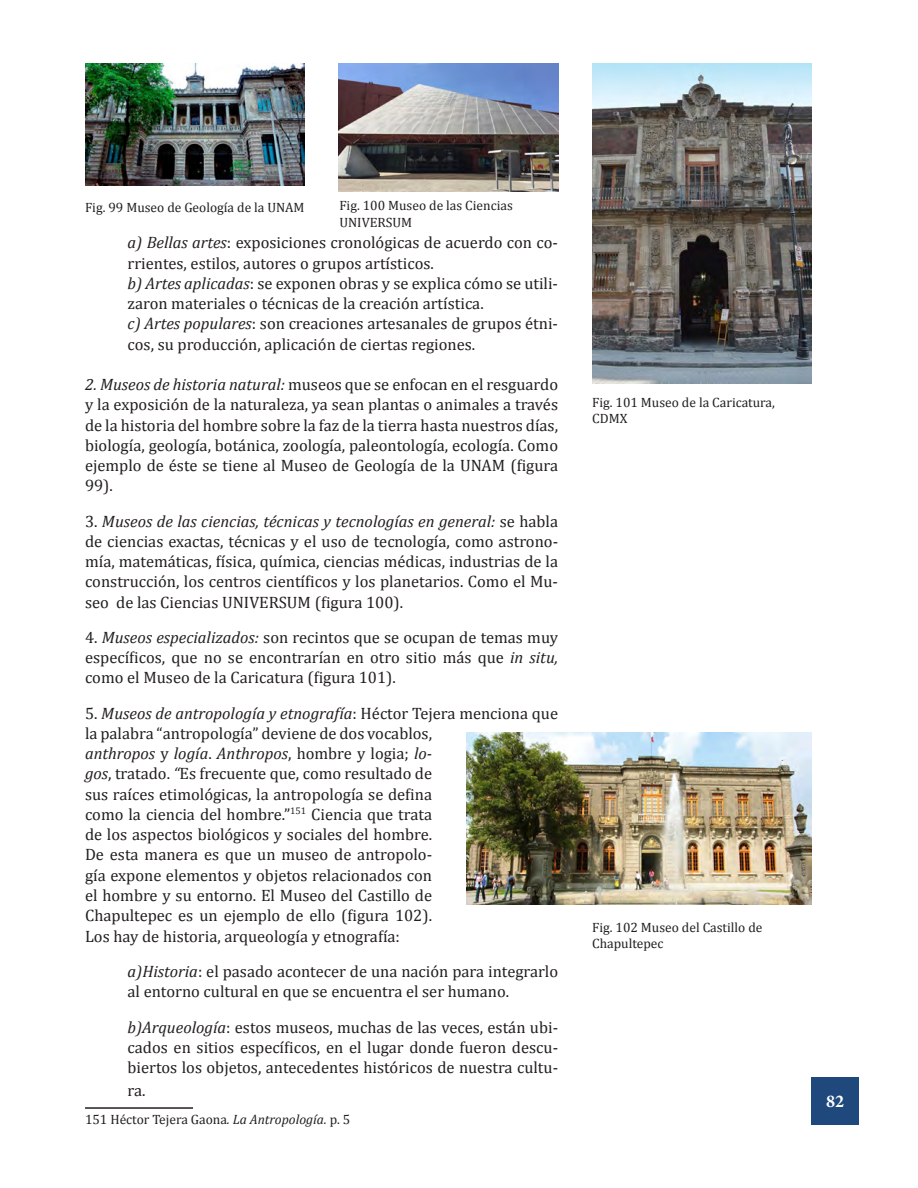
<style>
.page{position:relative;width:918px;height:1188px;background:#fff}
.page>*{position:absolute;margin:0;border:0;box-sizing:border-box;transform-origin:0 0}
.t1{font:700 18px "Minion Pro";color:#fff}
.t2{font:16.5px/20.2px "Cambria";color:#231f20;text-align:justify}
.t3{font:13.5px/16.2px "Cambria";color:#231f20}
.s1{font-style:italic}
</style>
<div class="page">
<div style="left:812px;top:1077px;width:47px;height:47px;background:#1f497d"></div>
<hr style="left:85px;top:1107px;width:108px;height:2px;background:#231f20">
<img style="left:85px;top:64px;width:220px;height:122px">
<img style="left:593px;top:64px;width:219px;height:320px">
<img style="left:466px;top:732px;width:346px;height:173px">
<img style="left:339px;top:64px;width:219px;height:128px">
<p class="t3" style="left:85px;top:199px;width:221px">Fig. 99 Museo de Geología de la UNAM</p>
<p class="t3" style="left:339px;top:198px;width:175px">Fig. 100 Museo de las Ciencias<br>UNIVERSUM</p>
<p class="t2" style="left:128px;top:233px;width:432px;text-align:left"><span class="s1">a) Bellas artes</span>: exposiciones cronológicas de acuerdo con co&shy;rrientes, estilos, autores o grupos artísticos.<br><span class="s1">b) Artes aplicadas</span>: se exponen obras y se explica cómo se utili&shy;zaron materiales o técnicas de la creación artística.<br><span class="s1">c) Artes populares</span>: son creaciones artesanales de grupos étni&shy;cos, su producción, aplicación de ciertas regiones.</p>
<p class="t2" style="left:85px;top:374px;width:475px"><span class="s1">2. Museos de historia natural:</span> museos que se enfocan en el resguardo y la exposición de la naturaleza, ya sean plantas o animales a través de la historia del hombre sobre la faz de la tierra hasta nuestros días, biología, geología, botánica, zoología, paleontología, ecología. Como ejemplo de éste se tiene al Museo de Geología de la UNAM (figura 99).</p>
<p class="t2" style="left:85px;top:511px;width:475px">3. <span class="s1">Museos de las ciencias, técnicas y tecnologías en general:</span> se habla de ciencias exactas, técnicas y el uso de tecnología, como astrono&shy;mía, matemáticas, física, química, ciencias médicas, industrias de la construcción, los centros científicos y los planetarios. Como el Mu&shy;seo de las Ciencias UNIVERSUM (figura 100).</p>
<p class="t2" style="left:85px;top:627px;width:475px">4. <span class="s1">Museos especializados:</span> son recintos que se ocupan de temas muy específicos, que no se encontrarían en otro sitio más que <span class="s1">in situ, </span>como el Museo de la Caricatura (figura 101).</p>
<p class="t2" style="left:85px;top:703px;width:475px;text-align:left">5. <span class="s1">Museos de antropología y etnografía</span>: Héctor Tejera menciona que la palabra “antropología” deviene de dos vocablos,<br><span class="s1">anthropos</span> y <span class="s1">logía</span>. <span class="s1">Anthropos</span>, hombre y logia; <span class="s1">lo-<br>gos</span>, tratado. <span class="s1">“</span>Es frecuente que, como resultado de<br>sus raíces etimológicas, la antropología se defina<br>como la ciencia del hombre.”<sup>151</sup> Ciencia que trata<br>de los aspectos biológicos y sociales del hombre.<br>De esta manera es que un museo de antropolo-<br>gía expone elementos y objetos relacionados con<br>el hombre y su entorno. El Museo del Castillo de<br>Chapultepec es un ejemplo de ello (figura 102).<br>Los hay de historia, arqueología y etnografía:</p>
<p class="t2" style="left:128px;top:961px;width:432px"><span class="s1">a)Historia</span>: el pasado acontecer de una nación para integrarlo al entorno cultural en que se encuentra el ser humano.</p>
<p class="t2" style="left:128px;top:1017px;width:432px"><span class="s1">b)Arqueología</span>: estos museos, muchas de las veces, están ubi&shy;cados en sitios específicos, en el lugar donde fueron descu&shy;biertos los objetos, antecedentes históricos de nuestra cultu-</p>
<p class="t2" style="left:128px;top:1080px;width:19px">ra.</p>
<p class="t3" style="left:85px;top:1111px;width:267px">151 Héctor Tejera Gaona<span class="s1">. La Antropología.</span> p. 5</p>
<p class="t3" style="left:592px;top:394px;width:184px">Fig. 101 Museo de la Caricatura,<br>CDMX</p>
<p class="t3" style="left:592px;top:919px;width:172px">Fig. 102 Museo del Castillo de<br>Chapultepec</p>
<p class="t1" style="left:826px;top:1088px;width:19px">82</p>
</div>
